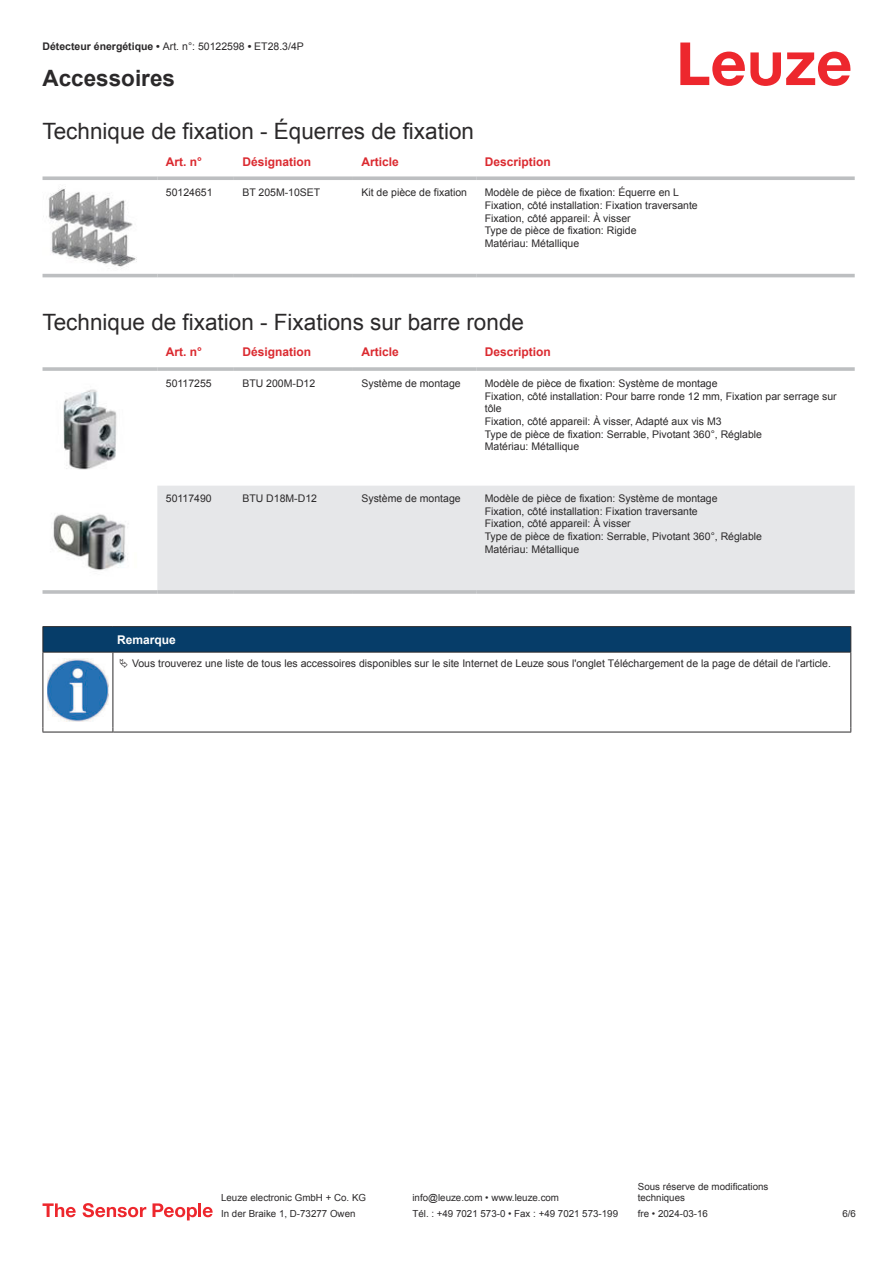
<style>
.page{position:relative;width:893px;height:1263px;background:#fff}
.page>*{position:absolute;margin:0;border:0;box-sizing:border-box;transform-origin:0 0}
.t1{font:22.5px "Arial";color:#2b292a}
.t2{font:700 22.5px "Arial";color:#2b292a}
.t3{font:700 12px "Arial";color:#db2a30}
.t4{font:700 12px "Arial";color:#fff}
.t5{font:10.5px/12.6px "Arial";color:#2b292a}
.t6{font:9.75px/11.7px "Arial";color:#2b292a}
.s1{font-weight:700}
</style>
<div class="page">
<svg style="left:680px;top:43px;width:170px;height:43px"></svg>
<svg style="left:43px;top:273px;width:812px;height:5px;fill:#eeefef"></svg>
<svg style="left:43px;top:176px;width:114px;height:4px"></svg>
<svg style="left:157px;top:176px;width:77px;height:4px"></svg>
<svg style="left:234px;top:176px;width:119px;height:4px"></svg>
<svg style="left:353px;top:176px;width:123px;height:4px"></svg>
<svg style="left:476px;top:176px;width:379px;height:4px;background:#c4c6c8"></svg>
<hr style="left:43px;top:274px;width:114px;height:3px;background:#bdbfc1">
<hr style="left:157px;top:274px;width:77px;height:3px;background:#bdbfc1">
<hr style="left:234px;top:274px;width:119px;height:3px;background:#bdbfc1">
<hr style="left:353px;top:274px;width:123px;height:3px;background:#bdbfc1">
<hr style="left:476px;top:274px;width:379px;height:3px;background:#bdbfc1">
<img style="left:48px;top:186px;width:89px;height:81px">
<div style="left:157px;top:486px;width:698px;height:104px;background:#e6e7e9"></div>
<hr style="left:43px;top:367px;width:114px;height:4px;background:#bdbfc1">
<hr style="left:157px;top:367px;width:77px;height:4px;background:#c7c9ca">
<hr style="left:234px;top:367px;width:119px;height:4px;background:#bdbfc1">
<hr style="left:353px;top:367px;width:123px;height:4px;background:#bdbfc1">
<hr style="left:476px;top:367px;width:379px;height:4px;background:#c7c9ca">
<hr style="left:43px;top:590px;width:114px;height:4px;background:#bdbfc1">
<hr style="left:157px;top:590px;width:77px;height:4px;background:#c4c6c8">
<hr style="left:234px;top:590px;width:119px;height:4px;background:#bdbfc1">
<hr style="left:353px;top:590px;width:123px;height:4px;background:#bdbfc1">
<hr style="left:476px;top:590px;width:379px;height:4px;background:#c4c6c8">
<img style="left:63px;top:389px;width:54px;height:81px">
<img style="left:53px;top:514px;width:75px;height:57px">
<svg style="left:44px;top:653px;width:806px;height:79px"></svg>
<hr style="left:43px;top:626px;width:70px;height:1px;background:#2b292a">
<hr style="left:43px;top:652px;width:70px;height:1px;background:#2b292a">
<hr style="left:113px;top:626px;width:738px;height:1px;background:#2b292a">
<svg style="left:43px;top:627px;width:808px;height:25px;background:#063c67"></svg>
<hr style="left:113px;top:652px;width:738px;height:1px;background:#2b292a">
<hr style="left:43px;top:652px;width:1px;height:75px;background:#2b292a">
<hr style="left:113px;top:652px;width:1px;height:75px;background:#2b292a">
<hr style="left:850px;top:652px;width:1px;height:75px;background:#2b292a">
<hr style="left:43px;top:732px;width:70px;height:1px;background:#2b292a">
<hr style="left:113px;top:732px;width:738px;height:1px;background:#2b292a">
<img style="left:47px;top:658px;width:61px;height:63px">
<div style="left:115px;top:653px;width:734px;height:20px;background:#fff"></div>
<svg style="left:43px;top:1203px;width:33px;height:14px"></svg>
<svg style="left:83px;top:1203px;width:63px;height:14px"></svg>
<svg style="left:153px;top:1203px;width:44px;height:17px"></svg>
<hr style="left:198px;top:1203px;width:3px;height:14px;background:#ed272d">
<svg style="left:203px;top:1207px;width:10px;height:10px"></svg>
<p class="t5" style="left:43px;top:41px;width:263px"><span class="s1">Détecteur énergétique •</span> Art. n°: 50122598 <span class="s1">•</span> ET28.3/4P</p>
<h1 class="t2" style="left:43px;top:70px;width:134px">Accessoires</h1>
<h1 class="t1" style="left:43px;top:123px;width:433px">Technique de fixation - Équerres de fixation</h1>
<p class="t3" style="left:166px;top:157px;width:38px">Art. n°</p>
<p class="t3" style="left:242px;top:157px;width:70px">Désignation</p>
<p class="t3" style="left:361px;top:157px;width:39px">Article</p>
<p class="t3" style="left:485px;top:157px;width:68px">Description</p>
<p class="t5" style="left:166px;top:187px;width:48px">50124651</p>
<p class="t5" style="left:242px;top:187px;width:80px">BT 205M-10SET</p>
<p class="t5" style="left:361px;top:187px;width:107px">Kit de pièce de fixation</p>
<p class="t5" style="left:485px;top:187px;width:215px">Modèle de pièce de fixation: Équerre en L Fixation, côté installation: Fixation traversante Fixation, côté appareil: À visser<br>Type de pièce de fixation: Rigide<br>Matériau: Métallique</p>
<h1 class="t1" style="left:43px;top:314px;width:483px">Technique de fixation - Fixations sur barre ronde</h1>
<p class="t3" style="left:166px;top:348px;width:38px">Art. n°</p>
<p class="t3" style="left:242px;top:348px;width:70px">Désignation</p>
<p class="t3" style="left:361px;top:348px;width:39px">Article</p>
<p class="t3" style="left:485px;top:348px;width:68px">Description</p>
<p class="t5" style="left:166px;top:378px;width:47px">50117255</p>
<p class="t5" style="left:242px;top:378px;width:74px">BTU 200M-D12</p>
<p class="t5" style="left:361px;top:378px;width:101px">Système de montage</p>
<p class="t5" style="left:485px;top:378px;width:353px">Modèle de pièce de fixation: Système de montage<br>Fixation, côté installation: Pour barre ronde 12 mm, Fixation par serrage sur tôle<br>Fixation, côté appareil: À visser, Adapté aux vis M3<br>Type de pièce de fixation: Serrable, Pivotant 360°, Réglable<br>Matériau: Métallique</p>
<p class="t5" style="left:166px;top:493px;width:47px">50117490</p>
<p class="t5" style="left:242px;top:493px;width:76px">BTU D18M-D12</p>
<p class="t5" style="left:361px;top:493px;width:101px">Système de montage</p>
<p class="t5" style="left:485px;top:493px;width:279px">Modèle de pièce de fixation: Système de montage<br>Fixation, côté installation: Fixation traversante<br>Fixation, côté appareil: À visser<br>Type de pièce de fixation: Serrable, Pivotant 360°, Réglable Matériau: Métallique</p>
<p class="t4" style="left:117px;top:635px;width:60px">Remarque</p>
<p class="t5" style="left:132px;top:658px;width:700px">Vous trouverez une liste de tous les accessoires disponibles sur le site Internet de Leuze sous l'onglet Téléchargement de la page de détail de l'article.</p>
<p class="t6" style="left:221px;top:1193px;width:146px">Leuze electronic GmbH + Co. KG</p>
<p class="t6" style="left:412px;top:1193px;width:148px">info@leuze.com • www.leuze.com</p>
<p class="t6" style="left:638px;top:1181px;width:132px">Sous réserve de modifications techniques</p>
<p class="t6" style="left:221px;top:1209px;width:136px">In der Braike 1, D-73277 Owen</p>
<p class="t6" style="left:412px;top:1209px;width:207px">Tél. : +49 7021 573-0 • Fax : +49 7021 573-199</p>
<p class="t6" style="left:638px;top:1209px;width:72px">fre • 2024-03-16</p>
<p class="t6" style="left:842px;top:1209px;width:15px">6 /6</p>
</div>
